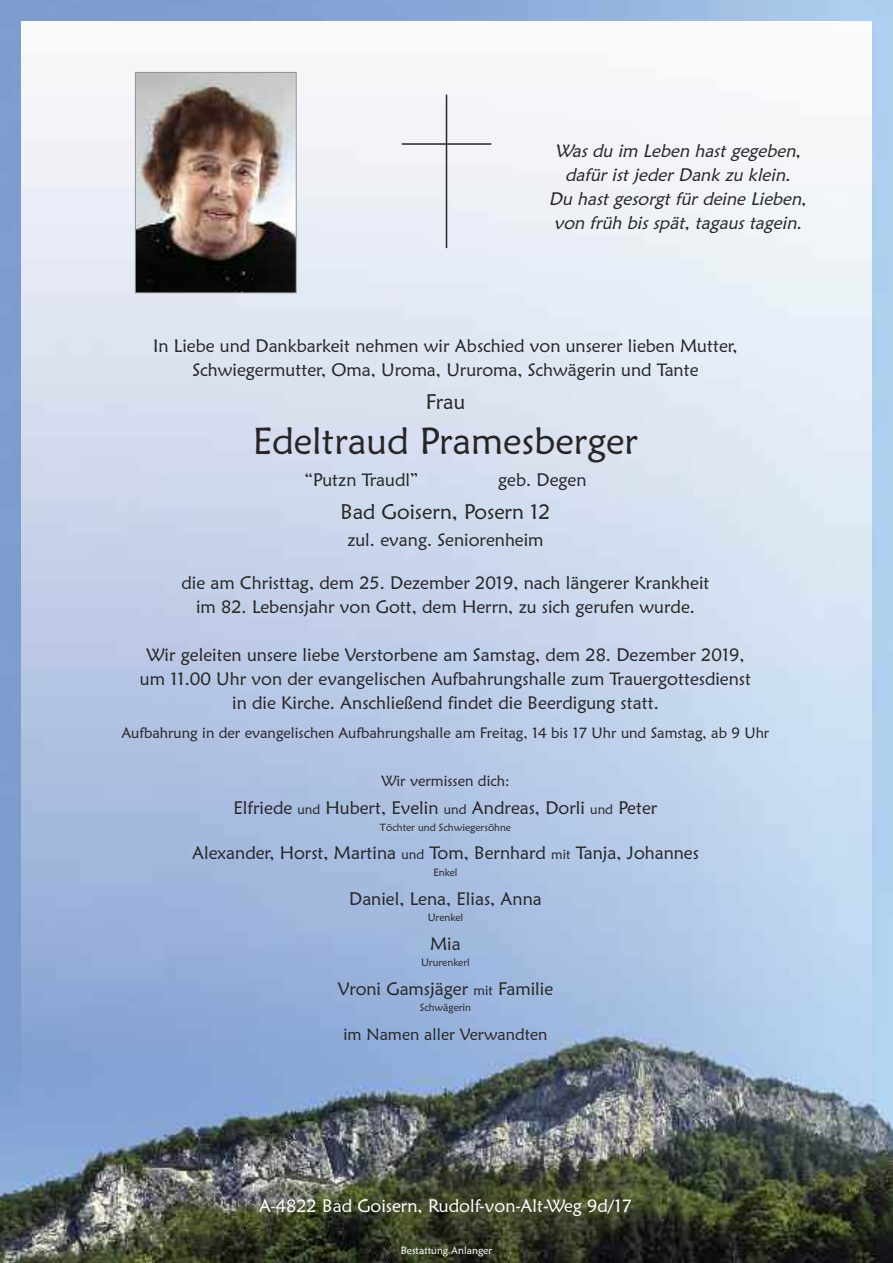
<style>
.page{position:relative;width:893px;height:1263px;background:#fff}
.page>*{position:absolute;margin:0;border:0;box-sizing:border-box;transform-origin:0 0}
.t1{font:37.5px "Maiandra GD";color:#272526}
.t2{font:21px "Maiandra GD";color:#272526}
.t3{font:18px/24px "Maiandra GD";color:#272526;text-align:center}
.t4{font:italic 18px/24px "Maiandra GD";color:#272526;text-align:center}
.t5{font:18px "Maiandra GD";color:#fff}
.t6{font:16.5px "Maiandra GD";color:#272526}
.t7{font:15px "Maiandra GD";color:#272526}
.t8{font:10.5px "Maiandra GD";color:#272526}
.t9{font:10.5px "Maiandra GD";color:#fff}
.s1{font-size:13.5px}
</style>
<div class="page">
<img style="left:0;top:0;width:893px;height:1263px">
<img style="left:21px;top:21px;width:851px;height:1221px">
<img style="left:137px;top:74px;width:158px;height:217px">
<div style="left:135px;top:72px;width:162px;height:221px;border:1px solid #939293"></div>
<hr style="left:446px;top:95px;width:1px;height:153px;background:#272526">
<hr style="left:402px;top:143px;width:89px;height:2px;background:#272526">
<p class="t4" style="left:549px;top:139px;width:263px">Was du im Leben hast gegeben, dafür ist jeder Dank zu klein.<br>Du hast gesorgt für deine Lieben, von früh bis spät, tagaus tagein.</p>
<p class="t3" style="left:153px;top:334px;width:586px">In Liebe und Dankbarkeit nehmen wir Abschied von unserer lieben Mutter,<br>Schwiegermutter, Oma, Uroma, Ururoma, Schwägerin und Tante</p>
<p class="t2" style="left:426px;top:390px;width:41px">Frau</p>
<h1 class="t1" style="left:253px;top:420px;width:387px">Edeltraud Pramesberger</h1>
<p class="t3" style="left:304px;top:468px;width:116px">“Putzn Traudl”</p>
<p class="t3" style="left:498px;top:468px;width:90px">geb. Degen</p>
<p class="t2" style="left:340px;top:499px;width:211px">Bad Goisern, Posern 12</p>
<p class="t3" style="left:347px;top:528px;width:198px">zul. evang. Seniorenheim</p>
<p class="t3" style="left:181px;top:571px;width:529px">die am Christtag, dem 25. Dezember 2019, nach längerer Krankheit im 82. Lebensjahr von Gott, dem Herrn, zu sich gerufen wurde.</p>
<p class="t3" style="left:140px;top:643px;width:613px">Wir geleiten unsere liebe Verstorbene am Samstag, dem 28. Dezember 2019, um 11.00 Uhr von der evangelischen Aufbahrungshalle zum Trauergottesdienst in die Kirche. Anschließend findet die Beerdigung statt.</p>
<p class="t7" style="left:122px;top:724px;width:649px">Aufbahrung in der evangelischen Aufbahrungshalle am Freitag, 14 bis 17 Uhr und Samstag, ab 9 Uhr</p>
<p class="t7" style="left:381px;top:772px;width:130px">Wir vermissen dich:</p>
<p class="t3" style="left:234px;top:796px;width:425px">Elfriede <span class="s1">und</span> Hubert, Evelin <span class="s1">und</span> Andreas, Dorli <span class="s1">und</span> Peter</p>
<p class="t8" style="left:380px;top:821px;width:133px">Töchter und Schwiegersöhne</p>
<p class="t3" style="left:192px;top:841px;width:508px">Alexander, Horst, Martina <span class="s1">und</span> Tom, Bernhard <span class="s1">mit</span> Tanja, Johannes</p>
<p class="t8" style="left:433px;top:866px;width:26px">Enkel</p>
<p class="t3" style="left:349px;top:886px;width:194px">Daniel, Lena, Elias, Anna</p>
<p class="t8" style="left:428px;top:911px;width:37px">Urenkel</p>
<p class="t3" style="left:430px;top:931px;width:32px">Mia</p>
<p class="t8" style="left:421px;top:956px;width:50px">Ururenkerl</p>
<p class="t3" style="left:338px;top:976px;width:217px">Vroni Gamsjäger <span class="s1">mit</span> Familie</p>
<p class="t8" style="left:420px;top:1001px;width:53px">Schwägerin</p>
<p class="t6" style="left:343px;top:1024px;width:206px">im Namen aller Verwandten</p>
<p class="t5" style="left:259px;top:1195px;width:374px">A-4822 Bad Goisern, Rudolf-von-Alt-Weg 9d/17</p>
<p class="t9" style="left:401px;top:1244px;width:93px">Bestattung Anlanger</p>
</div>
